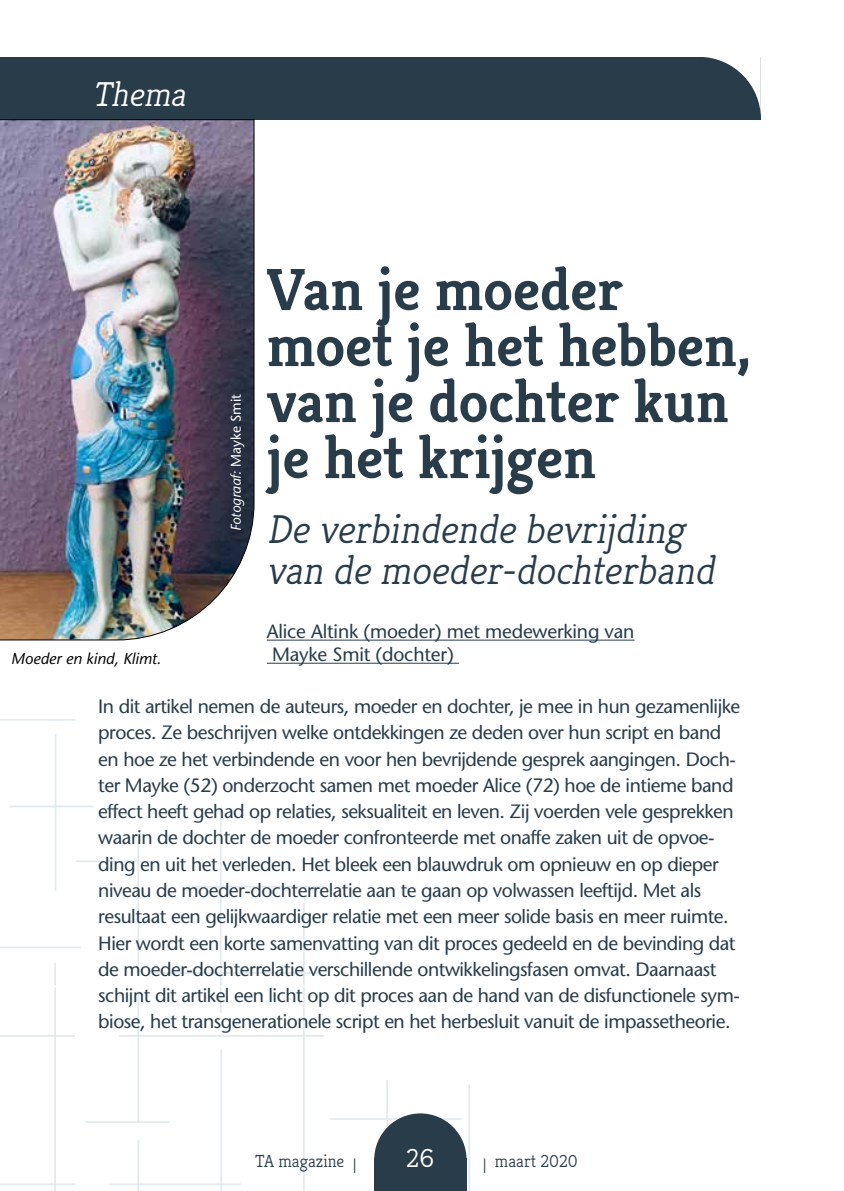
<style>
.page{position:relative;width:844px;height:1191px;background:#fff}
.page>*{position:absolute;margin:0;border:0;box-sizing:border-box;transform-origin:0 0}
.t1{font:700 59.5px/56px "Kreon";color:#293c4a}
.t2{font:italic 300 40.25px/40.2px "Kreon";color:#293c4a}
.t3{font:italic 300 34.48px "Kreon";color:#fff}
.t4{font:300 26.25px "Kreon";color:#fff}
.t5{font:19.25px/26.2px "Stone Sans";letter-spacing:-.025em;color:#293c4a}
.t6{font:300 17.5px "Kreon";color:#293c4a}
.t7{font:italic 15.75px "Stone Sans";color:#000}
.t8{font:italic 14px "Stone Sans";color:#fff}
.s1{font-style:normal}
</style>
<div class="page">
<hr style="left:137px;top:839px;width:2px;height:132px;background:#a4bac8">
<hr style="left:279px;top:1190px;width:131px;height:1px;background:#a4bac8">
<hr style="left:192px;top:886px;width:132px;height:1px;background:#a4bac8">
<hr style="left:76px;top:860px;width:84px;height:2px;background:#a4bac8">
<hr style="left:9px;top:805px;width:85px;height:2px;background:#a4bac8">
<hr style="left:330px;top:1118px;width:131px;height:2px;background:#a4bac8">
<hr style="left:0;top:719px;width:75px;height:1px;background:#a4bac8">
<hr style="left:0;top:676px;width:1px;height:131px;background:#a4bac8">
<hr style="left:55px;top:734px;width:1px;height:157px;background:#a4bac8">
<hr style="left:468px;top:1084px;width:2px;height:107px;background:#a4bac8">
<hr style="left:119px;top:1035px;width:205px;height:1px;background:#a4bac8">
<hr style="left:386px;top:1080px;width:2px;height:111px;background:#a4bac8">
<hr style="left:303px;top:903px;width:2px;height:288px;background:#a4bac8">
<hr style="left:220px;top:810px;width:1px;height:202px;background:#a4bac8">
<hr style="left:30px;top:1190px;width:132px;height:1px;background:#a4bac8">
<hr style="left:0;top:1035px;width:75px;height:1px;background:#a4bac8">
<hr style="left:85px;top:1121px;width:84px;height:2px;background:#a4bac8">
<hr style="left:137px;top:991px;width:2px;height:131px;background:#a4bac8">
<hr style="left:109px;top:1183px;width:132px;height:2px;background:#a4bac8">
<hr style="left:220px;top:1049px;width:2px;height:142px;background:#a4bac8">
<hr style="left:0;top:1183px;width:75px;height:2px;background:#a4bac8">
<hr style="left:137px;top:1140px;width:2px;height:51px;background:#a4bac8">
<hr style="left:54px;top:962px;width:2px;height:229px;background:#a4bac8">
<hr style="left:0;top:822px;width:1px;height:234px;background:#a4bac8">
<hr style="left:0;top:1140px;width:1px;height:51px;background:#a4bac8">
<svg style="left:374px;top:1113px;width:92px;height:78px"></svg>
<svg style="left:0;top:893px;width:319px;height:94px"></svg>
<div style="left:0;top:57px;width:760px;height:62px;background:#293c4a"></div>
<hr style="left:267px;top:639px;width:367px;height:1px;background:#293c4a">
<hr style="left:267px;top:663px;width:192px;height:1px;background:#293c4a">
<svg style="left:698px;top:57px;width:63px;height:63px"></svg>
<img style="left:0;top:119px;width:254px;height:521px">
<h3 class="t3" style="left:92px;top:75px;width:102px">Thema</h3>
<p class="t8" style="left:227px;top:531px;width:138px;rotate:-90deg">Fotograaf: <span class="s1">Mayke Smit</span></p>
<h1 class="t1" style="left:267px;top:261px;width:485px">Van je moeder moet je het hebben, van je dochter kun je het krijgen</h1>
<h2 class="t2" style="left:267px;top:511px;width:457px">De verbindende bevrijding van de moeder-dochterband</h2>
<p class="t5" style="left:267px;top:619px;width:369px;line-height:23.1px">Alice Altink (moeder) met medewerking van<br>Mayke Smit (dochter)</p>
<p class="t5" style="left:98px;top:693px;width:643px">In dit artikel nemen de auteurs, moeder en dochter, je mee in hun gezamenlijke proces. Ze beschrijven welke ontdekkingen ze deden over hun script en band en hoe ze het verbindende en voor hen bevrijdende gesprek aangingen. Doch&shy;ter Mayke (52) onderzocht samen met moeder Alice (72) hoe de intieme band effect heeft gehad op relaties, seksualiteit en leven. Zij voerden vele gesprekken waarin de dochter de moeder confronteerde met onaffe zaken uit de opvoe&shy;ding en uit het verleden. Het bleek een blauwdruk om opnieuw en op dieper niveau de moeder-dochterrelatie aan te gaan op volwassen leeftijd. Met als resultaat een gelijkwaardiger relatie met een meer solide basis en meer ruimte.<br>Hier wordt een korte samenvatting van dit proces gedeeld en de bevinding dat de moeder-dochterrelatie verschillende ontwikkelingsfasen omvat. Daarnaast schijnt dit artikel een licht op dit proces aan de hand van de disfunctionele sym&shy;biose, het transgenerationele script en het herbesluit vanuit de impassetheorie.</p>
<p class="t7" style="left:11px;top:648px;width:152px">Moeder en kind, Klimt.</p>
<h3 class="t4" style="left:406px;top:1143px;width:29px">26</h3>
<p class="t6" style="left:255px;top:1151px;width:103px">TA magazine |</p>
<p class="t6" style="left:482px;top:1151px;width:97px">| maart 2020</p>
</div>
